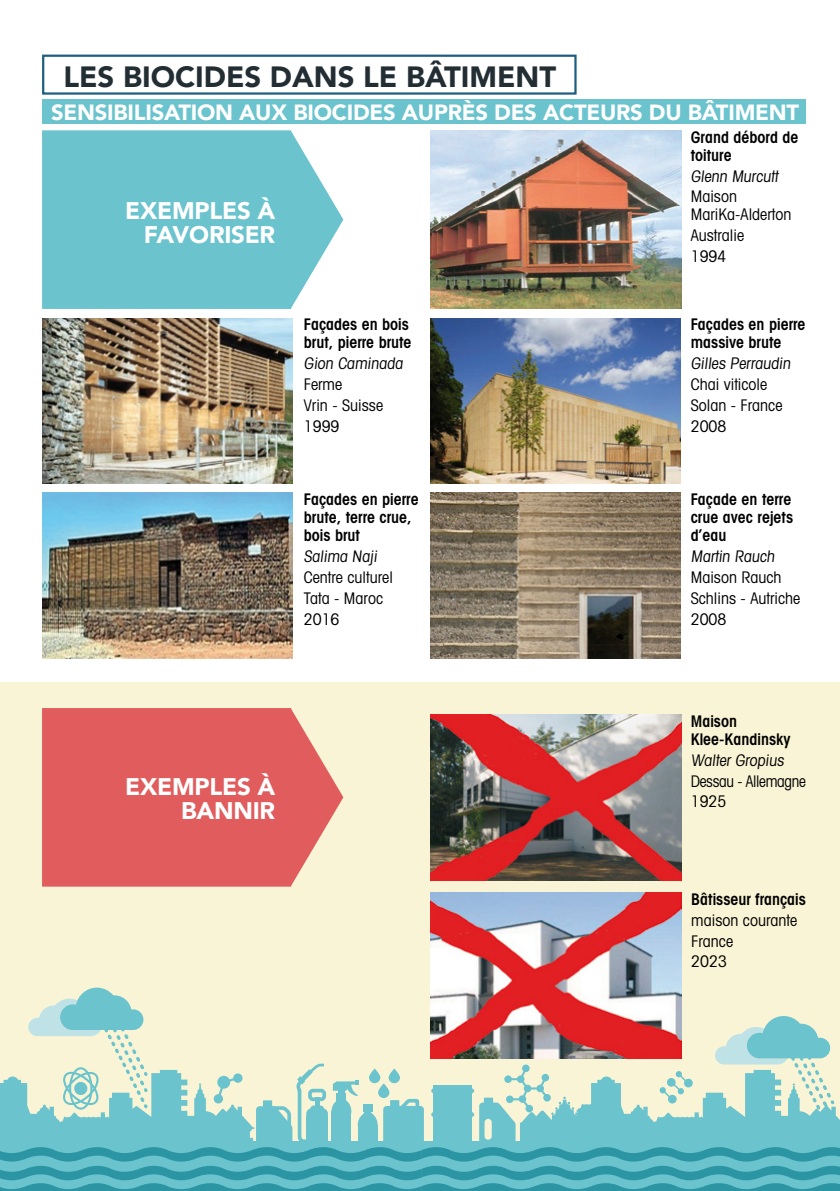
<style>
.page{position:relative;width:840px;height:1191px;background:#fff}
.page>*{position:absolute;margin:0;border:0;box-sizing:border-box;transform-origin:0 0}
.t1{font:900 29.2px "Avenir";color:#222e34}
.t2{font:900 24px/24px "Avenir";letter-spacing:-.01em;color:#fff;text-align:right}
.t3{font:900 22px "Avenir";letter-spacing:-.01em;color:#fff}
.t4{font:condensed 16px/18px "Avant Garde";color:#000}
.t5{font:600 condensed 16px/18px "Avant Garde";color:#000}
.t6{font:condensed 16px "Avant Garde";letter-spacing:-.02em;color:#000;scale:.95 1}
</style>
<div class="page">
<div style="left:0;top:682px;width:839px;height:509px;background:#f9f4d5"></div>
<img style="left:42px;top:493px;width:250px;height:165px">
<img style="left:430px;top:318px;width:249px;height:166px">
<img style="left:42px;top:318px;width:250px;height:166px">
<img style="left:430px;top:493px;width:249px;height:165px">
<img style="left:430px;top:130px;width:250px;height:179px">
<div style="left:42px;top:99px;width:763px;height:25px;background:#6ac3cd"></div>
<div style="left:42px;top:55px;width:534px;height:40px;background:#fff;border:2px solid #1e5f81"></div>
<img style="left:430px;top:892px;width:250px;height:95px">
<img style="left:430px;top:714px;width:250px;height:166px">
<svg style="left:0;top:987px;width:839px;height:204px"></svg>
<svg style="left:42px;top:708px;width:301px;height:178px;background:#e26967"></svg>
<svg style="left:42px;top:130px;width:301px;height:179px;background:#77c8d1"></svg>
<p class="t1" style="left:63px;top:52px;width:494px">LES BIOCIDES DANS LE BÂTIMENT</p>
<p class="t3" style="left:51px;top:93px;width:749px">SENSIBILISATION AUX BIOCIDES AUPRÈS DES ACTEURS DU BÂTIMENT</p>
<p class="t2" style="left:125px;top:198px;width:151px">EXEMPLES À<br>FAVORISER</p>
<p class="t5" style="left:304px;top:315px;width:109px">Façades en bois brut, pierre brute</p>
<p class="t4" style="left:304px;top:354px;width:103px">Gion Caminada</p>
<p class="t4" style="left:304px;top:375px;width:40px">Ferme</p>
<p class="t4" style="left:304px;top:396px;width:81px">Vrin - Suisse</p>
<p class="t4" style="left:304px;top:417px;width:37px">1999</p>
<p class="t5" style="left:304px;top:490px;width:116px">Façades en pierre brute, terre crue, bois brut</p>
<p class="t4" style="left:304px;top:547px;width:77px">Salima Naji</p>
<p class="t4" style="left:304px;top:568px;width:90px">Centre culturel</p>
<p class="t4" style="left:304px;top:589px;width:81px">Tata - Maroc</p>
<p class="t4" style="left:304px;top:609px;width:37px">2016</p>
<p class="t2" style="left:125px;top:774px;width:151px">EXEMPLES À<br>BANNIR</p>
<p class="t5" style="left:690px;top:128px;width:109px">Grand débord de toiture</p>
<p class="t4" style="left:690px;top:166px;width:91px">Glenn Murcutt</p>
<p class="t4" style="left:690px;top:187px;width:102px">Maison<br>MariKa‑Alderton</p>
<p class="t4" style="left:690px;top:226px;width:55px">Australie</p>
<p class="t4" style="left:690px;top:247px;width:37px">1994</p>
<p class="t5" style="left:690px;top:315px;width:116px">Façades en pierre massive brute</p>
<p class="t4" style="left:690px;top:354px;width:103px">Gilles Perraudin</p>
<p class="t4" style="left:690px;top:375px;width:78px">Chai viticole</p>
<p class="t4" style="left:690px;top:396px;width:93px">Solan - France</p>
<p class="t4" style="left:690px;top:417px;width:37px">2008</p>
<p class="t5" style="left:690px;top:490px;width:104px;text-align:justify">Façade en terre crue avec rejets d’eau</p>
<p class="t4" style="left:690px;top:547px;width:87px">Martin Rauch</p>
<p class="t4" style="left:690px;top:568px;width:92px">Maison Rauch</p>
<p class="t4" style="left:690px;top:589px;width:111px">Schlins - Autriche</p>
<p class="t4" style="left:690px;top:609px;width:37px">2008</p>
<p class="t5" style="left:690px;top:712px;width:101px">Maison<br>Klee-Kandinsky</p>
<p class="t4" style="left:690px;top:750px;width:97px">Walter Gropius</p>
<p class="t6" style="left:690px;top:771px;width:123px">Dessau - Allemagne</p>
<p class="t4" style="left:690px;top:792px;width:37px">1925</p>
<p class="t5" style="left:691px;top:890px;width:116px">Bâtisseur français</p>
<p class="t4" style="left:691px;top:910px;width:107px">maison courante</p>
<p class="t4" style="left:691px;top:931px;width:43px">France</p>
<p class="t4" style="left:691px;top:952px;width:37px">2023</p>
</div>
